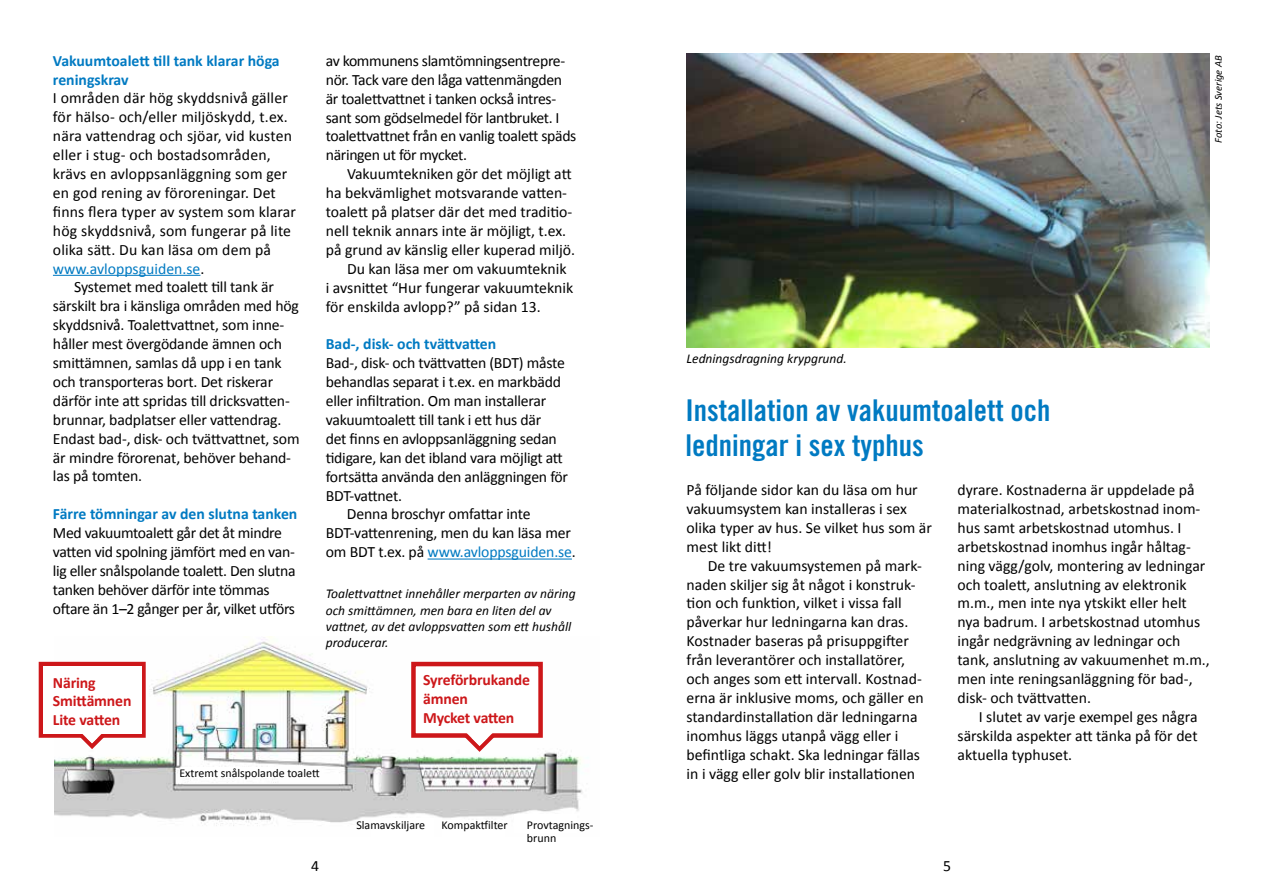
<style>
.page{position:relative;width:1263px;height:893px;background:#fff}
.page>*{position:absolute;margin:0;border:0;box-sizing:border-box;transform-origin:0 0}
.t1{font:30px/34.5px "Trade Gothic LT Std Bd Cn 20";color:#007ac2}
.t2{font:15.75px/18.9px "Calibri";letter-spacing:-.005em;color:#000}
.t3{font:700 15.75px/18.9px "Calibri";color:#007ac2}
.t4{font:700 15.75px/18.9px "Calibri";letter-spacing:-.01em;color:#cd171a}
.t5{font:15.75px "Calibri";letter-spacing:-.01em;color:#007ac2}
.t6{font:15.75px "Calibri";letter-spacing:-.025em;color:#000}
.t7{font:italic 13.5px/16.2px "Calibri";color:#000}
.t8{font:12px/13.5px "Calibri";color:#000}
.t9{font:italic 10.5px "Calibri";letter-spacing:-.01em;color:#000}
.s1{color:#007ac2}
.s2{color:#000}
</style>
<div class="page">
<hr style="left:53px;top:275px;width:147px;height:1px;background:#007ac2">
<hr style="left:428px;top:558px;width:144px;height:2px;background:#007ac2">
<img style="left:54px;top:636px;width:529px;height:190px">
<div style="left:372px;top:818px;width:62px;height:19px;background:#fff"></div>
<div style="left:443px;top:820px;width:62px;height:18px;background:#fff"></div>
<div style="left:514px;top:814px;width:62px;height:19px;background:#fff"></div>
<div style="left:39px;top:662px;width:107px;height:76px;border:4px solid #cd171a"></div>
<svg style="left:41px;top:662px;width:102px;height:90px"></svg>
<div style="left:415px;top:666px;width:122px;height:68px;background:#fff"></div>
<div style="left:411px;top:662px;width:132px;height:76px;border:4px solid #cd171a"></div>
<svg style="left:434px;top:665px;width:91px;height:90px"></svg>
<div style="left:182px;top:768px;width:97px;height:10px;background:#fff"></div>
<img style="left:686px;top:53px;width:524px;height:294px">
<p class="t3" style="left:53px;top:51px;width:228px">Vakuumtoalett till tank klarar höga reningskrav</p>
<p class="t2" style="left:53px;top:89px;width:245px">I områden där hög skyddsnivå gäller för hälso- och/eller miljöskydd, t.ex. nära vattendrag och sjöar, vid kusten eller i stug- och bostadsområden, krävs en avloppsanläggning som ger en god rening av föroreningar. Det finns flera typer av system som klarar hög skyddsnivå, som fungerar på lite olika sätt. Du kan läsa om dem på <span class="s1">www.avloppsguiden.se</span>.</p>
<p class="t2" style="left:53px;top:278px;width:248px;text-indent:21px">Systemet med toalett till tank är särskilt bra i känsliga områden med hög skyddsnivå. Toalettvattnet, som inne&shy;håller mest övergödande ämnen och smittämnen, samlas då upp i en tank och transporteras bort. Det riskerar därför inte att spridas till dricksvatten&shy;brunnar, badplatser eller vattendrag.<br>Endast bad-, disk- och tvättvattnet, som är mindre förorenat, behöver behand&shy;las på tomten.</p>
<p class="t3" style="left:53px;top:505px;width:246px">Färre tömningar av den slutna tanken</p>
<p class="t2" style="left:53px;top:523px;width:244px">Med vakuumtoalett går det åt mindre vatten vid spolning jämfört med en van&shy;lig eller snålspolande toalett. Den slutna tanken behöver därför inte tömmas oftare än 1–2 gånger per år, vilket utförs</p>
<p class="t2" style="left:326px;top:51px;width:252px">av kommunens slamtömningsentrepre&shy;nör. Tack vare den låga vattenmängden är toalettvattnet i tanken också intres&shy;sant som gödselmedel för lantbruket. I toalettvattnet från en vanlig toalett späds näringen ut för mycket.</p>
<p class="t2" style="left:347px;top:165px;width:226px">Vakuumtekniken gör det möjligt att</p>
<p class="t2" style="left:326px;top:183px;width:243px">ha bekvämlighet motsvarande vatten-</p>
<p class="t2" style="left:326px;top:202px;width:248px">toalett på platser där det med traditio-</p>
<p class="t2" style="left:326px;top:221px;width:242px">nell teknik annars inte är möjligt, t.ex.</p>
<p class="t2" style="left:326px;top:240px;width:251px">på grund av känslig eller kuperad miljö.</p>
<p class="t2" style="left:347px;top:259px;width:221px">Du kan läsa mer om vakuumteknik</p>
<p class="t2" style="left:326px;top:278px;width:249px">i avsnittet “Hur fungerar vakuumteknik</p>
<p class="t2" style="left:326px;top:297px;width:217px">för enskilda avlopp?” på sidan 13.</p>
<p class="t3" style="left:326px;top:335px;width:172px">Bad-, disk- och tvättvatten</p>
<p class="t2" style="left:326px;top:354px;width:241px">Bad-, disk- och tvättvatten (BDT) måste</p>
<p class="t2" style="left:326px;top:372px;width:237px">behandlas separat i t.ex. en markbädd</p>
<p class="t2" style="left:326px;top:391px;width:222px">eller infiltration. Om man installerar</p>
<p class="t2" style="left:326px;top:410px;width:217px">vakuumtoalett till tank i ett hus där</p>
<p class="t2" style="left:326px;top:429px;width:233px">det finns en avloppsanläggning sedan</p>
<p class="t2" style="left:326px;top:448px;width:239px">tidigare, kan det ibland vara möjligt att</p>
<p class="t2" style="left:326px;top:467px;width:244px">fortsätta använda den anläggningen för</p>
<p class="t6" style="left:326px;top:485px;width:78px">BDT-vattnet.</p>
<p class="t2" style="left:347px;top:505px;width:185px">Denna broschyr omfattar inte</p>
<p class="t2" style="left:326px;top:524px;width:247px">BDT-vattenrening, men du kan läsa mer</p>
<p class="t5" style="left:326px;top:542px;width:252px"><span class="s2">om BDT t.ex. på</span> www.avloppsguiden.se<span class="s2">.</span></p>
<p class="t7" style="left:326px;top:585px;width:251px">Toalettvattnet innehåller merparten av näring och smittämnen, men bara en liten del av vattnet, av det avloppsvatten som ett hushåll producerar.</p>
<p class="t4" style="left:53px;top:673px;width:80px">Näring<br>Smittämnen<br>Lite vatten</p>
<p class="t4" style="left:423px;top:670px;width:109px">Syreförbrukande ämnen<br>Mycket vatten</p>
<p class="t8" style="left:179px;top:766px;width:142px">Extremt snålspolande toalett</p>
<p class="t2" style="left:311px;top:856px;width:9px">4</p>
<p class="t8" style="left:356px;top:818px;width:70px">Slamavskiljare</p>
<p class="t8" style="left:441px;top:818px;width:68px">Kompaktfilter</p>
<p class="t8" style="left:527px;top:818px;width:68px">Provtagnings&shy;brunn</p>
<p class="t7" style="left:686px;top:350px;width:162px">Ledningsdragning krypgrund.</p>
<p class="t9" style="left:1211px;top:143px;width:89px;rotate:-90deg">Foto: Jets Sverige AB</p>
<h1 class="t1" style="left:685px;top:393px;width:366px">Installation av vakuumtoalett och ledningar i sex typhus</h1>
<p class="t2" style="left:686px;top:480px;width:247px">På följande sidor kan du läsa om hur vakuumsystem kan installeras i sex olika typer av hus. Se vilket hus som är mest likt ditt!</p>
<p class="t2" style="left:686px;top:556px;width:239px;text-indent:21px">De tre vakuumsystemen på mark&shy;naden skiljer sig åt något i konstruk&shy;tion och funktion, vilket i vissa fall påverkar hur ledningarna kan dras.<br>Kostnader baseras på prisuppgifter från leverantörer och installatörer, och anges som ett intervall. Kostnad&shy;erna är inklusive moms, och gäller en standardinstallation där ledningarna inomhus läggs utanpå vägg eller i befintliga schakt. Ska ledningar fällas in i vägg eller golv blir installationen</p>
<p class="t2" style="left:957px;top:480px;width:254px">dyrare. Kostnaderna är uppdelade på materialkostnad, arbetskostnad inom&shy;hus samt arbetskostnad utomhus. I arbetskostnad inomhus ingår håltag&shy;ning vägg/golv, montering av ledningar och toalett, anslutning av elektronik m.m., men inte nya ytskikt eller helt nya badrum. I arbetskostnad utomhus ingår nedgrävning av ledningar och tank, anslutning av vakuumenhet m.m., men inte reningsanläggning för bad-, disk- och tvättvatten.</p>
<p class="t2" style="left:957px;top:707px;width:242px;text-align:justify;text-indent:21px">I slutet av varje exempel ges några särskilda aspekter att tänka på för det aktuella typhuset.</p>
<p class="t2" style="left:943px;top:856px;width:9px">5</p>
</div>
